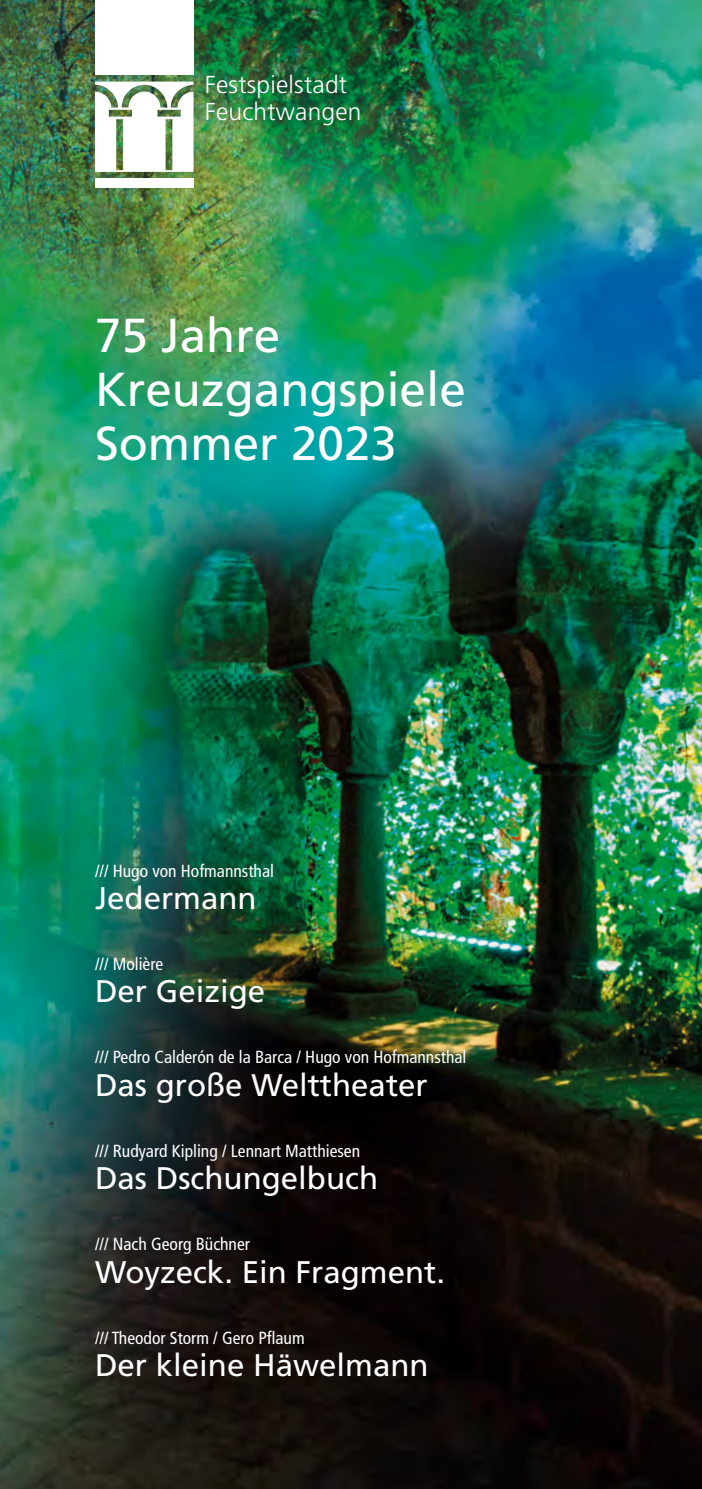
<style>
.page{position:relative;width:702px;height:1489px;background:#fff}
.page>*{position:absolute;margin:0;border:0;box-sizing:border-box;transform-origin:0 0}
.t1{font:47.75px/54px "Frutiger";color:#fff}
.t2{font:31.25px "Frutiger";color:#fff}
.t3{font:300 24.5px/27px "Frutiger";letter-spacing:.01em;color:#fff}
.t4{font:condensed 17.5px "Frutiger LT Std";color:#fff}
</style>
<div class="page">
<img style="left:0;top:0;width:702px;height:1488px">
<div style="left:95px;top:179px;width:98px;height:9px;background:#fff"></div>
<div style="left:95px;top:0;width:98px;height:75px;background:#fff"></div>
<svg style="left:95px;top:82px;width:98px;height:90px"></svg>
<h3 class="t3" style="left:205px;top:71px;width:158px">Festspielstadt<br>Feuchtwangen</h3>
<h1 class="t1" style="left:95px;top:308px;width:372px">75 Jahre<br>Kreuzgangspiele<br>Sommer 2023</h1>
<p class="t4" style="left:95px;top:860px;width:180px">/// Hugo von Hofmannsthal</p>
<h2 class="t2" style="left:95px;top:879px;width:163px">Jedermann</h2>
<p class="t4" style="left:95px;top:953px;width:70px">/// Molière</p>
<h2 class="t2" style="left:95px;top:973px;width:172px">Der Geizige</h2>
<p class="t4" style="left:95px;top:1047px;width:373px">/// Pedro Calderón de la Barca / Hugo von Hofmannsthal</p>
<h2 class="t2" style="left:95px;top:1066px;width:334px">Das große Welttheater</h2>
<p class="t4" style="left:95px;top:1140px;width:266px">/// Rudyard Kipling / Lennart Matthiesen</p>
<h2 class="t2" style="left:95px;top:1159px;width:284px">Das Dschungelbuch</h2>
<p class="t4" style="left:95px;top:1233px;width:156px">/// Nach Georg Büchner</p>
<h2 class="t2" style="left:95px;top:1253px;width:351px">Woyzeck. Ein Fragment.</h2>
<p class="t4" style="left:95px;top:1327px;width:211px">/// Theodor Storm / Gero Pflaum</p>
<h2 class="t2" style="left:95px;top:1346px;width:335px">Der kleine Häwelmann</h2>
</div>
